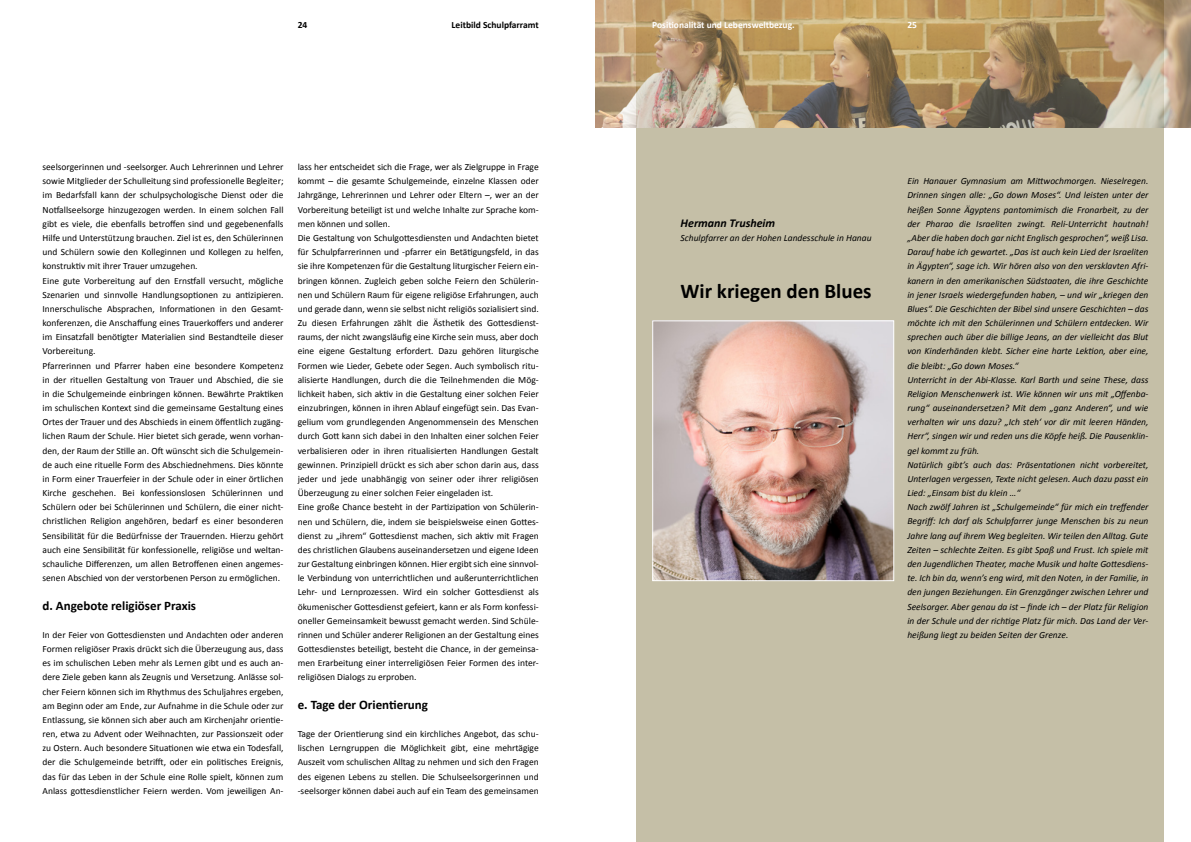
<style>
.page{position:relative;width:1191px;height:842px;background:#fff}
.page>*{position:absolute;margin:0;border:0;box-sizing:border-box;transform-origin:0 0}
.t1{font:700 21px "Calibri";color:#000}
.t2{font:700 13px "Calibri";color:#000}
.t3{font:italic 700 12px "Calibri";color:#000}
.t4{font:9.5px/14.2px "Calibri";color:#000}
.t5{font:italic 9.5px/14.2px "Calibri";color:#000}
.t6{font:700 9.5px "Calibri";color:#fff}
.t7{font:700 9.5px "Calibri";color:#000}
</style>
<div class="page">
<div style="left:636px;top:0;width:527px;height:842px;background:#c5bfa7"></div>
<img style="left:595px;top:0;width:596px;height:128px">
<img style="left:654px;top:322px;width:238px;height:257px">
<div style="left:652px;top:320px;width:242px;height:261px;border:1px solid #fff"></div>
<p class="t7" style="left:298px;top:19px;width:11px">24</p>
<p class="t7" style="left:451px;top:19px;width:89px">Leitbild Schulpfarramt</p>
<p class="t6" style="left:652px;top:19px;width:144px">Positionalität und Lebensweltbezug.</p>
<p class="t6" style="left:907px;top:19px;width:11px">25</p>
<p class="t4" style="left:43px;top:160px;width:242px">seelsorgerinnen und -seelsorger. Auch Lehrerinnen und Lehrer sowie Mitglieder der Schulleitung sind professionelle Begleiter; im Bedarfsfall kann der schulpsychologische Dienst oder die Notfallseelsorge hinzugezogen werden. In einem solchen Fall gibt es viele, die ebenfalls betroffen sind und gegebenenfalls Hilfe und Unterstützung brauchen. Ziel ist es, den Schülerinnen und Schülern sowie den Kolleginnen und Kollegen zu helfen, konstruktiv mit ihrer Trauer umzugehen.<br>Eine gute Vorbereitung auf den Ernstfall versucht, mögliche Szenarien und sinnvolle Handlungsoptionen zu antizipieren.<br>Innerschulische Absprachen, Informationen in den Gesamt&shy;konferenzen, die Anschaffung eines Trauerkoffers und anderer im Einsatzfall benötigter Materialien sind Bestandteile dieser Vorbereitung.<br>Pfarrerinnen und Pfarrer haben eine besondere Kompetenz in der rituellen Gestaltung von Trauer und Abschied, die sie in die Schulgemeinde einbringen können. Bewährte Praktiken im schulischen Kontext sind die gemeinsame Gestaltung eines Ortes der Trauer und des Abschieds in einem öffentlich zugäng&shy;lichen Raum der Schule. Hier bietet sich gerade, wenn vorhan&shy;den, der Raum der Stille an. Oft wünscht sich die Schulgemein&shy;de auch eine rituelle Form des Abschiednehmens. Dies könnte in Form einer Trauerfeier in der Schule oder in einer örtlichen Kirche geschehen. Bei konfessionslosen Schülerinnen und Schülern oder bei Schülerinnen und Schülern, die einer nicht&shy;christlichen Religion angehören, bedarf es einer besonderen Sensibilität für die Bedürfnisse der Trauernden. Hierzu gehört auch eine Sensibilität für konfessionelle, religiöse und weltan&shy;schauliche Differenzen, um allen Betroffenen einen angemes&shy;senen Abschied von der verstorbenen Person zu ermöglichen.</p>
<h2 class="t2" style="left:43px;top:597px;width:155px">d. Angebote religiöser Praxis</h2>
<p class="t4" style="left:43px;top:628px;width:242px;text-align:justify">In der Feier von Gottesdiensten und Andachten oder anderen Formen religiöser Praxis drückt sich die Überzeugung aus, dass es im schulischen Leben mehr als Lernen gibt und es auch an&shy;dere Ziele geben kann als Zeugnis und Versetzung. Anlässe sol&shy;cher Feiern können sich im Rhythmus des Schuljahres ergeben, am Beginn oder am Ende, zur Aufnahme in die Schule oder zur Entlassung, sie können sich aber auch am Kirchenjahr orientie&shy;ren, etwa zu Advent oder Weihnachten, zur Passionszeit oder zu Ostern. Auch besondere Situationen wie etwa ein Todesfall, der die Schulgemeinde betrifft, oder ein politisches Ereignis, das für das Leben in der Schule eine Rolle spielt, können zum Anlass gottesdienstlicher Feiern werden. Vom jeweiligen An-</p>
<p class="t4" style="left:298px;top:160px;width:242px">lass her entscheidet sich die Frage, wer als Zielgruppe in Frage kommt – die gesamte Schulgemeinde, einzelne Klassen oder Jahrgänge, Lehrerinnen und Lehrer oder Eltern –, wer an der Vorbereitung beteiligt ist und welche Inhalte zur Sprache kom&shy;men können und sollen.<br>Die Gestaltung von Schulgottesdiensten und Andachten bietet für Schulpfarrerinnen und -pfarrer ein Betätigungsfeld, in das sie ihre Kompetenzen für die Gestaltung liturgischer Feiern ein&shy;bringen können. Zugleich geben solche Feiern den Schülerin&shy;nen und Schülern Raum für eigene religiöse Erfahrungen, auch und gerade dann, wenn sie selbst nicht religiös sozialisiert sind.<br>Zu diesen Erfahrungen zählt die Ästhetik des Gottesdienst&shy;raums, der nicht zwangsläufig eine Kirche sein muss, aber doch eine eigene Gestaltung erfordert. Dazu gehören liturgische Formen wie Lieder, Gebete oder Segen. Auch symbolisch ritu&shy;alisierte Handlungen, durch die die Teilnehmenden die Mög&shy;lichkeit haben, sich aktiv in die Gestaltung einer solchen Feier einzubringen, können in ihren Ablauf eingefügt sein. Das Evan&shy;gelium vom grundlegenden Angenommensein des Menschen durch Gott kann sich dabei in den Inhalten einer solchen Feier verbalisieren oder in ihren ritualisierten Handlungen Gestalt gewinnen. Prinzipiell drückt es sich aber schon darin aus, dass jeder und jede unabhängig von seiner oder ihrer religiösen Überzeugung zu einer solchen Feier eingeladen ist.<br>Eine große Chance besteht in der Partizipation von Schülerin&shy;nen und Schülern, die, indem sie beispielsweise einen Gottes&shy;dienst zu „ihrem“ Gottesdienst machen, sich aktiv mit Fragen des christlichen Glaubens auseinandersetzen und eigene Ideen zur Gestaltung einbringen können. Hier ergibt sich eine sinnvol&shy;le Verbindung von unterrichtlichen und außerunterrichtlichen Lehr- und Lernprozessen. Wird ein solcher Gottesdienst als ökumenischer Gottesdienst gefeiert, kann er als Form konfessi&shy;oneller Gemeinsamkeit bewusst gemacht werden. Sind Schüle&shy;rinnen und Schüler anderer Religionen an der Gestaltung eines Gottesdienstes beteiligt, besteht die Chance, in der gemeinsa&shy;men Erarbeitung einer interreligiösen Feier Formen des inter&shy;religiösen Dialogs zu erproben.</p>
<h2 class="t2" style="left:298px;top:696px;width:132px">e. Tage der Orientierung</h2>
<p class="t4" style="left:298px;top:727px;width:242px;text-align:justify">Tage der Orientierung sind ein kirchliches Angebot, das schu&shy;lischen Lerngruppen die Möglichkeit gibt, eine mehrtägige Auszeit vom schulischen Alltag zu nehmen und sich den Fragen des eigenen Lebens zu stellen. Die Schulseelsorgerinnen und -seelsorger können dabei auch auf ein Team des gemeinsamen</p>
<p class="t3" style="left:680px;top:215px;width:96px">Hermann Trusheim</p>
<p class="t5" style="left:680px;top:230px;width:193px">Schulpfarrer an der Hohen Landesschule in Hanau</p>
<h1 class="t1" style="left:680px;top:277px;width:193px">Wir kriegen den Blues</h1>
<p class="t5" style="left:907px;top:174px;width:242px">Ein Hanauer Gymnasium am Mittwochmorgen. Nieselregen.<br>Drinnen singen alle: „Go down Moses“. Und leisten unter der heißen Sonne Ägyptens pantomimisch die Fronarbeit, zu der der Pharao die Israeliten zwingt. Reli-Unterricht hautnah! „Aber die haben doch gar nicht Englisch gesprochen“, weiß Lisa.<br>Darauf habe ich gewartet. „Das ist auch kein Lied der Israeliten in Ägypten“, sage ich. Wir hören also von den versklavten Afri&shy;kanern in den amerikanischen Südstaaten, die ihre Geschichte in jener Israels wiedergefunden haben, – und wir „kriegen den Blues“. Die Geschichten der Bibel sind unsere Geschichten – das möchte ich mit den Schülerinnen und Schülern entdecken. Wir sprechen auch über die billige Jeans, an der vielleicht das Blut von Kinderhänden klebt. Sicher eine harte Lektion, aber eine, die bleibt: „Go down Moses.“<br>Unterricht in der Abi-Klasse. Karl Barth und seine These, dass Religion Menschenwerk ist. Wie können wir uns mit „Offenba&shy;rung“ auseinandersetzen? Mit dem „ganz Anderen“, und wie verhalten wir uns dazu? „Ich steh‘ vor dir mit leeren Händen, Herr“, singen wir und reden uns die Köpfe heiß. Die Pausenklin&shy;gel kommt zu früh.<br>Natürlich gibt’s auch das: Präsentationen nicht vorbereitet, Unterlagen vergessen, Texte nicht gelesen. Auch dazu passt ein Lied: „Einsam bist du klein …“<br>Nach zwölf Jahren ist „Schulgemeinde“ für mich ein treffender Begriff: Ich darf als Schulpfarrer junge Menschen bis zu neun Jahre lang auf ihrem Weg begleiten. Wir teilen den Alltag. Gute Zeiten – schlechte Zeiten. Es gibt Spaß und Frust. Ich spiele mit den Jugendlichen Theater, mache Musik und halte Gottesdiens&shy;te. Ich bin da, wenn’s eng wird, mit den Noten, in der Familie, in den jungen Beziehungen. Ein Grenzgänger zwischen Lehrer und Seelsorger. Aber genau da ist – finde ich – der Platz für Religion in der Schule und der richtige Platz für mich. Das Land der Ver&shy;heißung liegt zu beiden Seiten der Grenze.</p>
</div>
